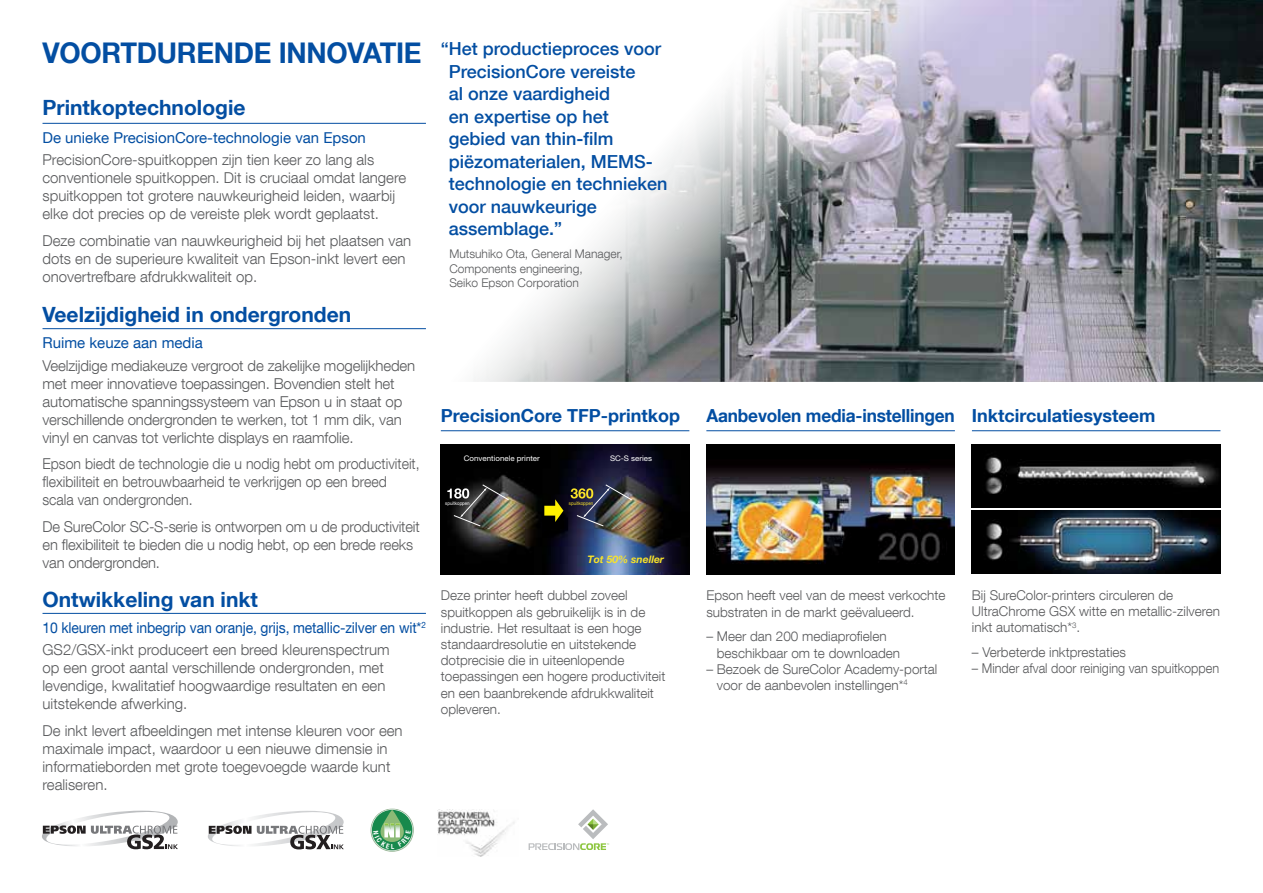
<style>
.page{position:relative;width:1263px;height:893px;background:#fff}
.page>*{position:absolute;margin:0;border:0;box-sizing:border-box;transform-origin:0 0}
.t1{font:700 28.5px "Helvetica Neue LT Com";color:#034ea2;scale:.96 1}
.t2{font:700 21px "Helvetica Neue LT Com";color:#034ea2}
.t3{font:500 18px/22.5px "Helvetica Neue LT Com";color:#034ea2}
.t4{font:700 18px "Helvetica Neue LT Com";color:#034ea2}
.t5{font:700 18px "Helvetica Neue LT Com";color:#034ea2;scale:.96 1}
.t6{font:300 15px/18px "Helvetica Neue LT Com";color:#58595b}
.t7{font:300 15px/18px "Helvetica Neue LT Com";color:#58595b;scale:.94 1}
.t8{font:15px/22.6px "Helvetica Neue LT Com";color:#034ea2;scale:.93 1}
.t9{font:15px "Helvetica Neue LT Com";color:#034ea2}
.t10{font:300 13.5px/16.2px "Helvetica Neue LT Com";color:#58595b}
.t11{font:300 13.5px "Helvetica Neue LT Com";color:#58595b;scale:.94 1}
.t12{font:300 12px/14.4px "Helvetica Neue LT Com";color:#58595b}
.t13{font:italic 700 10.35px "Helvetica Neue LT Pro";color:#f9e329}
.t14{font:7.65px "Helvetica Neue LT Pro";color:#fff;scale:1.04 1}
.t15{font:4.95px "Helvetica Neue LT Pro";color:#fff;scale:.9 1}
.t16{font:4.95px "Helvetica Neue LT Pro";color:#f9e329;scale:.9 1}
.s1{font-weight:300;color:#58595b}
</style>
<div class="page">
<hr style="left:43px;top:328px;width:383px;height:1px;background:#034ea2">
<hr style="left:43px;top:123px;width:383px;height:1px;background:#034ea2">
<hr style="left:43px;top:613px;width:383px;height:1px;background:#034ea2">
<svg style="left:529px;top:809px;width:80px;height:41px"></svg>
<img style="left:358px;top:0;width:905px;height:382px">
<hr style="left:441px;top:430px;width:248px;height:1px;background:#034ea2">
<img style="left:441px;top:444px;width:248px;height:131px">
<img style="left:447px;top:484px;width:62px;height:42px">
<img style="left:571px;top:484px;width:61px;height:42px">
<svg style="left:555px;top:499px;width:8px;height:23px"></svg>
<div style="left:544px;top:506px;width:13px;height:10px;background:#fff200"></div>
<hr style="left:706px;top:430px;width:249px;height:1px;background:#034ea2">
<img style="left:706px;top:444px;width:249px;height:131px">
<hr style="left:972px;top:430px;width:248px;height:1px;background:#034ea2">
<img style="left:972px;top:444px;width:248px;height:63px">
<img style="left:972px;top:510px;width:248px;height:63px">
<svg style="left:42px;top:810px;width:136px;height:39px"></svg>
<svg style="left:207px;top:811px;width:137px;height:38px"></svg>
<img style="left:437px;top:810px;width:78px;height:47px">
<svg style="left:370px;top:808px;width:44px;height:44px"></svg>
<h1 class="t1" style="left:43px;top:35px;width:39px">Voortdurende</h1>
<h1 class="t1" style="left:279px;top:35px;width:18px">innovatie</h1>
<h2 class="t2" style="left:43px;top:94px;width:204px">Printkoptechnologie</h2>
<p class="t9" style="left:43px;top:128px;width:325px">De unieke PrecisionCore-technologie van Epson</p>
<p class="t6" style="left:43px;top:151px;width:365px">PrecisionCore-spuitkoppen zijn tien keer zo lang als conventionele spuitkoppen. Dit is cruciaal omdat langere spuitkoppen tot grotere nauwkeurigheid leiden, waarbij elke dot precies op de vereiste plek wordt geplaatst.</p>
<p class="t6" style="left:43px;top:231px;width:370px">Deze combinatie van nauwkeurigheid bij het plaatsen van dots en de superieure kwaliteit van Epson-inkt levert een onovertrefbare afdrukkwaliteit op.</p>
<h2 class="t2" style="left:43px;top:301px;width:310px">Veelzijdigheid in ondergronden</h2>
<p class="t9" style="left:43px;top:333px;width:162px">Ruime keuze aan media</p>
<p class="t6" style="left:43px;top:356px;width:374px">Veelzijdige mediakeuze vergroot de zakelijke mogelijkheden met meer innovatieve toepassingen. Bovendien stelt het automatische spanningssysteem van Epson u in staat op verschillende ondergronden te werken, tot 1 mm dik, van vinyl en canvas tot verlichte displays en raamfolie.</p>
<p class="t7" style="left:43px;top:454px;width:403px">Epson biedt de technologie die u nodig hebt om productiviteit, flexibiliteit en betrouwbaarheid te verkrijgen op een breed scala van ondergronden.</p>
<p class="t6" style="left:43px;top:517px;width:379px">De SureColor SC-S-serie is ontworpen om u de productiviteit en flexibiliteit te bieden die u nodig hebt, op een brede reeks van ondergronden.</p>
<h2 class="t2" style="left:43px;top:587px;width:217px">Ontwikkeling van inkt</h2>
<p class="t8" style="left:43px;top:616px;width:414px">10 kleuren met inbegrip van oranje, grijs, metallic-zilver en wit*<sup>2<br></sup><span class="s1">GS2/GSX-inkt produceert een breed kleurenspectrum</span></p>
<p class="t6" style="left:43px;top:659px;width:344px;text-align:justify">op een groot aantal verschillende ondergronden, met levendige, kwalitatief hoogwaardige resultaten en een uitstekende afwerking.</p>
<p class="t6" style="left:43px;top:721px;width:362px">De inkt levert afbeeldingen met intense kleuren voor een maximale impact, waardoor u een nieuwe dimensie in informatieborden met grote toegevoegde waarde kunt realiseren.</p>
<p class="t3" style="left:449px;top:38px;width:220px;text-indent:-8px">“Het productieproces voor<br>PrecisionCore vereiste<br>al onze vaardigheid<br>en expertise op het gebied van thin-film piëzomaterialen, MEMS&shy;technologie en technieken voor nauwkeurige assemblage.”</p>
<p class="t12" style="left:449px;top:247px;width:175px">Mutsuhiko Ota, General Manager,<br>Components engineering,<br>Seiko Epson Corporation</p>
<p class="t4" style="left:441px;top:404px;width:241px">PrecisionCore TFP-printkop</p>
<p class="t14" style="left:464px;top:454px;width:75px">Conventionele printer</p>
<p class="t14" style="left:610px;top:454px;width:42px">SC-S series</p>
<p class="t15" style="left:445px;top:500px;width:29px">spuitkoppen</p>
<p class="t16" style="left:569px;top:500px;width:29px">spuitkoppen</p>
<p class="t13" style="left:587px;top:552px;width:78px">Tot 50% sneller</p>
<p class="t10" style="left:441px;top:587px;width:226px">Deze printer heeft dubbel zoveel spuitkoppen als gebruikelijk is in de industrie. Het resultaat is een hoge standaardresolutie en uitstekende dotprecisie die in uiteenlopende toepassingen een hogere productiviteit en een baanbrekende afdrukkwaliteit opleveren.</p>
<p class="t5" style="left:706px;top:404px;width:260px">Aanbevolen media-instellingen</p>
<p class="t4" style="left:972px;top:404px;width:185px">Inktcirculatiesysteem</p>
<p class="t10" style="left:706px;top:587px;width:241px">Epson heeft veel van de meest verkochte substraten in de markt geëvalueerd.</p>
<p class="t10" style="left:717px;top:628px;width:185px;text-indent:-11px">– Meer dan 200 mediaprofielen beschikbaar om te downloaden</p>
<p class="t10" style="left:717px;top:661px;width:222px;text-indent:-11px">– Bezoek de SureColor Academy-portal voor de aanbevolen instellingen*<sup>4</sup></p>
<p class="t10" style="left:972px;top:587px;width:250px">Bij SureColor-printers circuleren de<br>UltraChrome GSX witte en metallic-zilveren inkt automatisch*<sup>3</sup>.</p>
<p class="t10" style="left:972px;top:644px;width:156px">– Verbeterde inktprestaties</p>
<p class="t11" style="left:972px;top:660px;width:265px">– Minder afval door reiniging van spuitkoppen</p>
</div>
